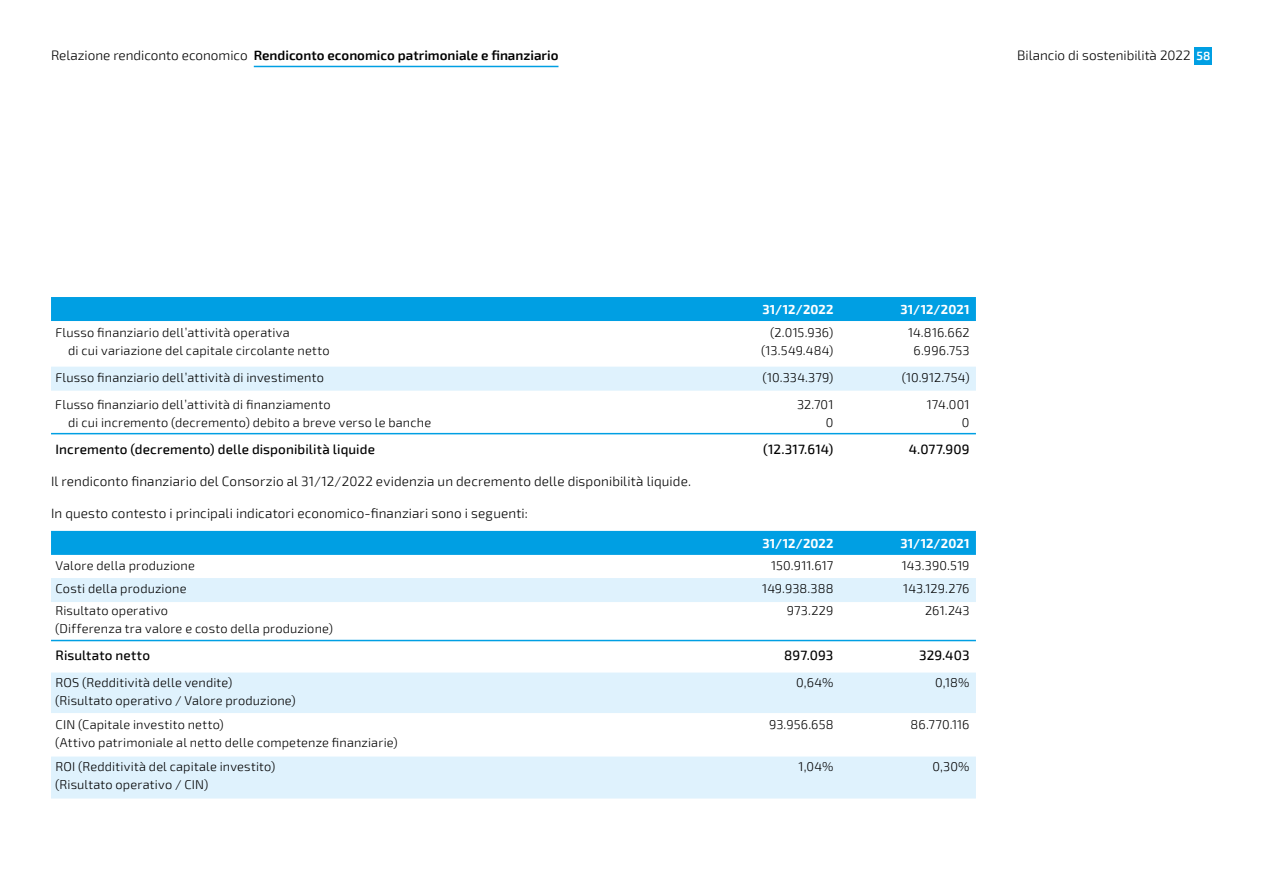
<style>
.page{position:relative;width:1263px;height:893px;background:#fff}
.page>*{position:absolute;margin:0;border:0;box-sizing:border-box;transform-origin:0 0}
.t1{font:300 13.5px "Exo 2";letter-spacing:.005em;color:#000}
.t2{font:500 13.5px "Exo 2";letter-spacing:.01em;color:#000}
.t3{font:600 13.5px "Exo 2";color:#000}
.t4{font:300 12.75px/24px "Exo 2";letter-spacing:.015em;color:#000}
.t5{font:700 12.75px "Exo 2";letter-spacing:.005em;color:#fff}
.s1{font-weight:300}
.s2{font-weight:600;font-size:12px;color:#fff}
</style>
<div class="page">
<div style="left:1195px;top:47px;width:17px;height:17px;background:#009fe3"></div>
<hr style="left:254px;top:66px;width:304px;height:1px;background:#009fe3">
<div style="left:51px;top:297px;width:925px;height:24px;background:#009fe3"></div>
<div style="left:51px;top:367px;width:925px;height:24px;background:#dff2fd"></div>
<hr style="left:51px;top:433px;width:925px;height:1px;background:#009fe3">
<div style="left:51px;top:531px;width:925px;height:24px;background:#009fe3"></div>
<div style="left:51px;top:578px;width:925px;height:24px;background:#dff2fd"></div>
<hr style="left:51px;top:640px;width:925px;height:1px;background:#009fe3">
<div style="left:51px;top:672px;width:925px;height:41px;background:#dff2fd"></div>
<div style="left:51px;top:756px;width:925px;height:42px;background:#dff2fd"></div>
<p class="t3" style="left:51px;top:48px;width:509px"><span class="s1">Relazione rendiconto economico</span> Rendiconto economico patrimoniale e finanziario</p>
<p class="t1" style="left:1017px;top:48px;width:195px">Bilancio di sostenibilità 2022 <span class="s2">58</span></p>
<p class="t5" style="left:762px;top:302px;width:72px">31/12/2022</p>
<p class="t5" style="left:900px;top:302px;width:71px">31/12/2021</p>
<p class="t4" style="left:56px;top:320px;width:236px">Flusso finanziario dell’attività operativa</p>
<p class="t4" style="left:770px;top:320px;width:65px">(2.015.936)</p>
<p class="t4" style="left:908px;top:320px;width:63px">14.816.662</p>
<p class="t4" style="left:68px;top:338px;width:263px">di cui variazione del capitale circolante netto</p>
<p class="t4" style="left:761px;top:338px;width:74px">(13.549.484)</p>
<p class="t4" style="left:913px;top:338px;width:58px">6.996.753</p>
<p class="t4" style="left:56px;top:365px;width:270px">Flusso finanziario dell’attività di investimento</p>
<p class="t4" style="left:763px;top:365px;width:72px">(10.334.379)</p>
<p class="t4" style="left:902px;top:365px;width:69px">(10.912.754)</p>
<p class="t4" style="left:55px;top:392px;width:277px">Flusso finanziario dell’attività di finanziamento</p>
<p class="t4" style="left:797px;top:392px;width:38px">32.701</p>
<p class="t4" style="left:927px;top:392px;width:44px">174.001</p>
<p class="t4" style="left:68px;top:410px;width:364px">di cui incremento (decremento) debito a breve verso le banche</p>
<p class="t4" style="left:826px;top:410px;width:9px">0</p>
<p class="t4" style="left:962px;top:410px;width:9px">0</p>
<p class="t2" style="left:56px;top:441px;width:321px">Incremento (decremento) delle disponibilità liquide</p>
<p class="t2" style="left:763px;top:441px;width:72px">(12.317.614)</p>
<p class="t2" style="left:909px;top:441px;width:62px">4.077.909</p>
<p class="t1" style="left:51px;top:473px;width:641px">Il rendiconto finanziario del Consorzio al 31/12/2022 evidenzia un decremento delle disponibilità liquide.</p>
<p class="t1" style="left:51px;top:506px;width:478px">In questo contesto i principali indicatori economico-finanziari sono i seguenti:</p>
<p class="t5" style="left:762px;top:536px;width:72px">31/12/2022</p>
<p class="t5" style="left:900px;top:536px;width:71px">31/12/2021</p>
<p class="t4" style="left:56px;top:554px;width:141px">Valore della produzione</p>
<p class="t4" style="left:771px;top:554px;width:64px">150.911.617</p>
<p class="t4" style="left:902px;top:554px;width:69px">143.390.519</p>
<p class="t4" style="left:56px;top:577px;width:132px">Costi della produzione</p>
<p class="t4" style="left:762px;top:577px;width:73px">149.938.388</p>
<p class="t4" style="left:903px;top:577px;width:68px">143.129.276</p>
<p class="t4" style="left:56px;top:599px;width:114px">Risultato operativo</p>
<p class="t4" style="left:787px;top:599px;width:48px">973.229</p>
<p class="t4" style="left:925px;top:599px;width:46px">261.243</p>
<p class="t4" style="left:55px;top:617px;width:279px">(Differenza tra valore e costo della produzione)</p>
<p class="t2" style="left:56px;top:648px;width:96px">Risultato netto</p>
<p class="t2" style="left:784px;top:648px;width:51px">897.093</p>
<p class="t2" style="left:919px;top:648px;width:52px">329.403</p>
<p class="t4" style="left:56px;top:671px;width:178px">ROS (Redditività delle vendite)</p>
<p class="t4" style="left:796px;top:671px;width:39px">0,64%</p>
<p class="t4" style="left:935px;top:671px;width:36px">0,18%</p>
<p class="t4" style="left:55px;top:689px;width:242px">(Risultato operativo / Valore produzione)<br>CIN (Capitale investito netto)</p>
<p class="t4" style="left:769px;top:713px;width:66px">93.956.658</p>
<p class="t4" style="left:911px;top:713px;width:60px">86.770.116</p>
<p class="t4" style="left:55px;top:731px;width:344px">(Attivo patrimoniale al netto delle competenze finanziarie)<br>ROI (Redditività del capitale investito)</p>
<p class="t4" style="left:55px;top:773px;width:155px">(Risultato operativo / CIN)</p>
<p class="t4" style="left:799px;top:755px;width:36px">1,04%</p>
<p class="t4" style="left:932px;top:755px;width:39px">0,30%</p>
</div>
